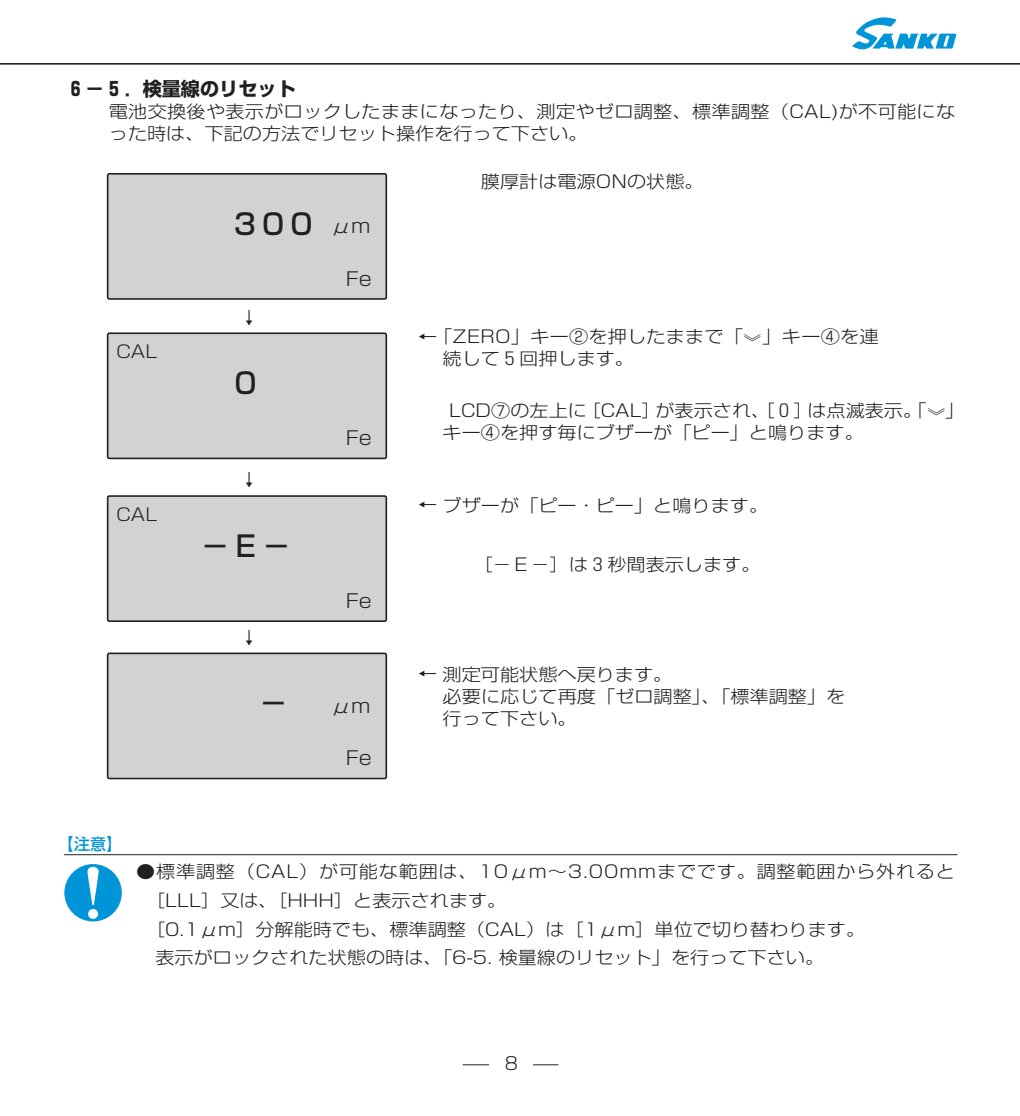
<style>
.page{position:relative;width:1020px;height:1116px;background:#fff}
.page>*{position:absolute;margin:0;border:0;box-sizing:border-box;transform-origin:0 0}
.t1{font:500 28.8px "Shin Go";color:#231f20}
.t2{font:700 19.12px "Shin Go";color:#231f20}
.t3{font:300 19.12px "Shin Go";color:#231f20;scale:.9 1}
.t4{font:300 18.68px "Shin Go";color:#231f20;scale:1.11 1}
.t5{font:300 17.55px "Shin Go";color:#231f20}
.t6{font:300 17.32px/22.3px "Shin Go";color:#231f20;scale:1.11 1}
.t7{font:300 17.32px "Shin Go";letter-spacing:.04em;color:#231f20;scale:1.11 1}
.t8{font:900 17.32px "Shin Go";color:#231f20;scale:1.11 1}
.t9{font:500 15.97px "Shin Go";color:#0095d9}
.s1{font-weight:300;font-size:18.68px}
</style>
<div class="page">
<hr style="left:462px;top:1064px;width:96px;height:1px;background:#231f20">
<div style="left:489px;top:1052px;width:44px;height:24px;background:#fff"></div>
<hr style="left:0;top:63px;width:1019px;height:2px;background:#231f20">
<svg style="left:852px;top:17px;width:104px;height:33px"></svg>
<div style="left:108px;top:174px;width:278px;height:125px;background:#d1d2d4;border-radius:2px"></div>
<div style="left:107px;top:173px;width:280px;height:127px;border:2px solid #231f20;border-radius:2px"></div>
<div style="left:108px;top:333px;width:278px;height:125px;background:#d1d2d4;border-radius:2px"></div>
<div style="left:107px;top:332px;width:280px;height:127px;border:2px solid #231f20;border-radius:2px"></div>
<div style="left:108px;top:653px;width:278px;height:126px;background:#d1d2d4;border-radius:2px"></div>
<div style="left:107px;top:653px;width:280px;height:126px;border:2px solid #231f20;border-radius:2px"></div>
<div style="left:108px;top:496px;width:278px;height:125px;background:#d1d2d4;border-radius:2px"></div>
<div style="left:107px;top:495px;width:280px;height:127px;border:2px solid #231f20;border-radius:2px"></div>
<div style="left:64px;top:864px;width:58px;height:57px;background:#0095d9;border-radius:50%"></div>
<svg style="left:87px;top:867px;width:12px;height:52px"></svg>
<hr style="left:64px;top:854px;width:893px;height:1px;background:#231f20">
<p class="t2" style="left:66px;top:81px;width:231px">６－５．検量線のリセット</p>
<p class="t6" style="left:109px;top:103px;width:763px">電池交換後や表示がロックしたままになったり、測定やゼロ調整、標準調整（CAL)が不可能になった時は、下記の方法でリセット操作を行って下さい。</p>
<p class="t6" style="left:481px;top:173px;width:202px">膜厚計は電源ONの状態。</p>
<h1 class="t1" style="left:234px;top:213px;width:138px">300 <span class="s1">μm</span></h1>
<p class="t4" style="left:346px;top:272px;width:25px">Fe</p>
<p class="t6" style="left:116px;top:343px;width:39px">CAL</p>
<p class="t6" style="left:116px;top:506px;width:39px">CAL</p>
<p class="t9" style="left:58px;top:838px;width:65px">【注意】</p>
<p class="t8" style="left:239px;top:311px;width:19px">↓</p>
<h1 class="t1" style="left:235px;top:372px;width:23px">0</h1>
<p class="t8" style="left:239px;top:473px;width:19px">↓</p>
<h1 class="t1" style="left:201px;top:535px;width:92px">－E－</h1>
<p class="t8" style="left:239px;top:631px;width:19px">↓</p>
<p class="t4" style="left:346px;top:431px;width:25px">Fe</p>
<p class="t4" style="left:346px;top:594px;width:25px">Fe</p>
<h1 class="t1" style="left:259px;top:693px;width:30px">－</h1>
<p class="t4" style="left:330px;top:699px;width:38px">μm</p>
<p class="t4" style="left:346px;top:751px;width:25px">Fe</p>
<p class="t6" style="left:442px;top:328px;width:394px;text-indent:-10px">「ZERO」キー②を押したままで「 」キー④を連続して５回押します。</p>
<p class="t6" style="left:442px;top:401px;width:471px;text-indent:6px">LCD⑦の左上に［CAL］が表示され、［０］は点滅表示。「 」キー④を押す毎にブザーが「ピー」と鳴ります。</p>
<p class="t6" style="left:418px;top:327px;width:19px">←</p>
<p class="t3" style="left:743px;top:336px;width:21px">》</p>
<p class="t3" style="left:927px;top:409px;width:21px">》</p>
<p class="t6" style="left:418px;top:496px;width:317px">← ブザーが「ピー・ピー」と鳴ります。</p>
<p class="t6" style="left:473px;top:556px;width:260px">［－Ｅ－］は３秒間表示します。</p>
<p class="t6" style="left:442px;top:665px;width:364px;text-indent:-25px">← 測定可能状態へ戻ります。<br>必要に応じて再度「ゼロ調整」、「標準調整」を行って下さい。</p>
<p class="t7" style="left:136px;top:865px;width:739px">●標準調整（CAL）が可能な範囲は、10μm～3.00mmまでです。調整範囲から外れると</p>
<p class="t6" style="left:146px;top:892px;width:326px">［LLL］又は、［HHH］と表示されます。</p>
<p class="t6" style="left:146px;top:920px;width:649px">［0.1μm］分解能時でも、標準調整（CAL）は［1μm］単位で切り替わります。</p>
<p class="t6" style="left:155px;top:949px;width:604px">表示がロックされた状態の時は、「6-5. 検量線のリセット」を行って下さい。</p>
<p class="t5" style="left:504px;top:1057px;width:15px">8</p>
</div>
